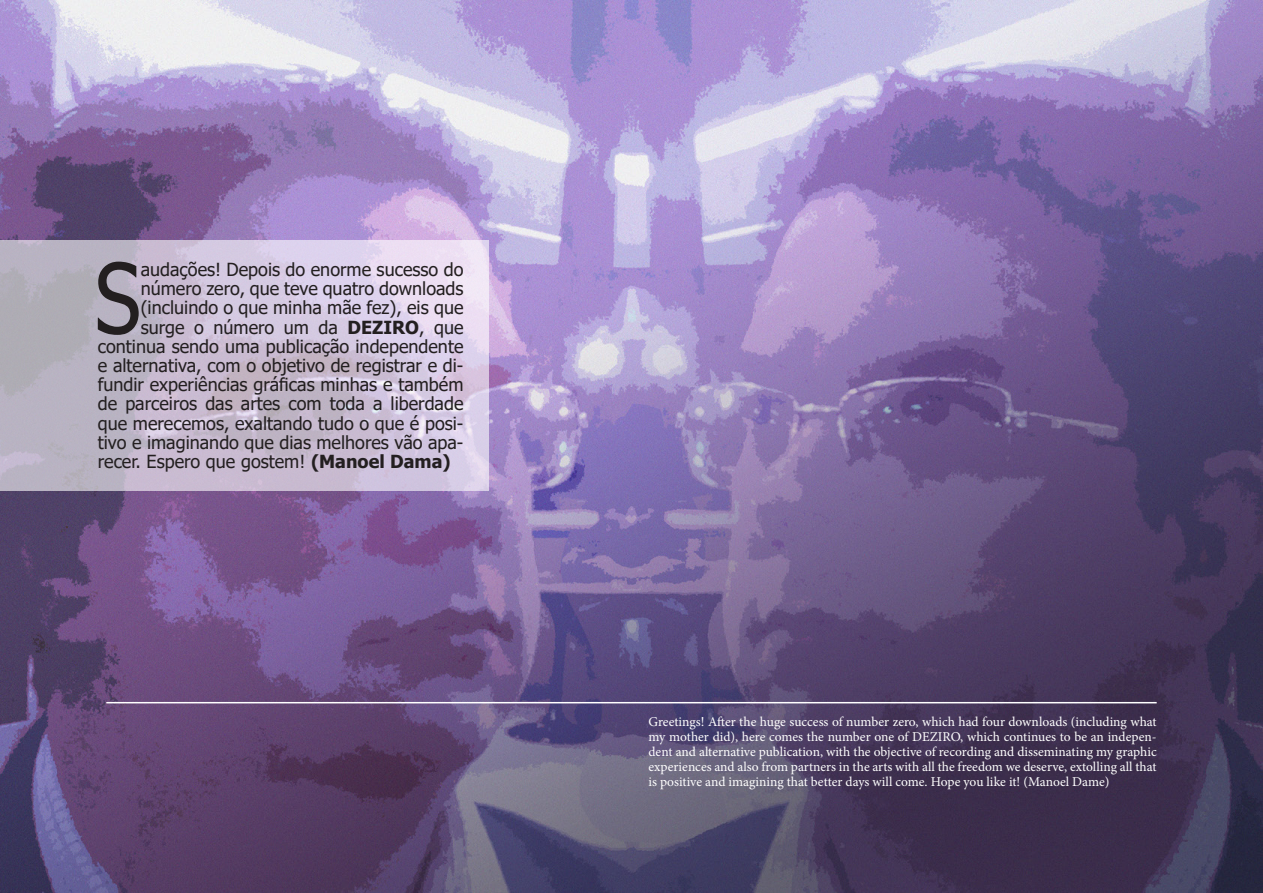
<style>
.page{position:relative;width:1263px;height:893px;background:#fff}
.page>*{position:absolute;margin:0;border:0;box-sizing:border-box;transform-origin:0 0}
.t1{font:97.2px "Tahoma";color:#231f20;scale:.85 1}
.t2{font:18px "Tahoma";color:#231f20}
.t3{font:13.5px/15px "Minion Pro";letter-spacing:-.005em;color:#fff;text-align:justify}
.s1{font-weight:700}
</style>
<div class="page">
<img style="left:0;top:0;width:1263px;height:893px">
<svg style="left:1px;top:240px;width:488px;height:251px;background:#cac0d3"></svg>
<hr style="left:106px;top:702px;width:1051px;height:1px;background:#fff">
<p class="t1" style="left:95px;top:233px;width:56px">S</p>
<p class="t2" style="left:141px;top:257px;width:324px">audações! Depois do enorme sucesso do</p>
<p class="t2" style="left:141px;top:277px;width:324px">número zero, que teve quatro downloads</p>
<p class="t2" style="left:141px;top:296px;width:324px">(incluindo o que minha mãe fez), eis que</p>
<p class="t2" style="left:141px;top:315px;width:324px">surge o número um da <span class="s1">DEZIRO</span>, que</p>
<p class="t2" style="left:98px;top:334px;width:367px">continua sendo uma publicação independente</p>
<p class="t2" style="left:98px;top:353px;width:367px">e alternativa, com o objetivo de registrar e di-</p>
<p class="t2" style="left:98px;top:373px;width:367px">fundir experiências gráficas minhas e também</p>
<p class="t2" style="left:98px;top:392px;width:367px">de parceiros das artes com toda a liberdade</p>
<p class="t2" style="left:98px;top:411px;width:367px">que merecemos, exaltando tudo o que é posi-</p>
<p class="t2" style="left:98px;top:430px;width:367px">tivo e imaginando que dias melhores vão apa-</p>
<p class="t2" style="left:98px;top:449px;width:354px">recer. Espero que gostem! <span class="s1">(Manoel Dama)</span></p>
<p class="t3" style="left:648px;top:715px;width:510px">Greetings! After the huge success of number zero, which had four downloads (including what my mother did), here comes the number one of DEZIRO, which continues to be an indepen&shy;dent and alternative publication, with the objective of recording and disseminating my graphic experiences and also from partners in the arts with all the freedom we deserve, extolling all that is positive and imagining that better days will come. Hope you like it! (Manoel Dame)</p>
</div>
